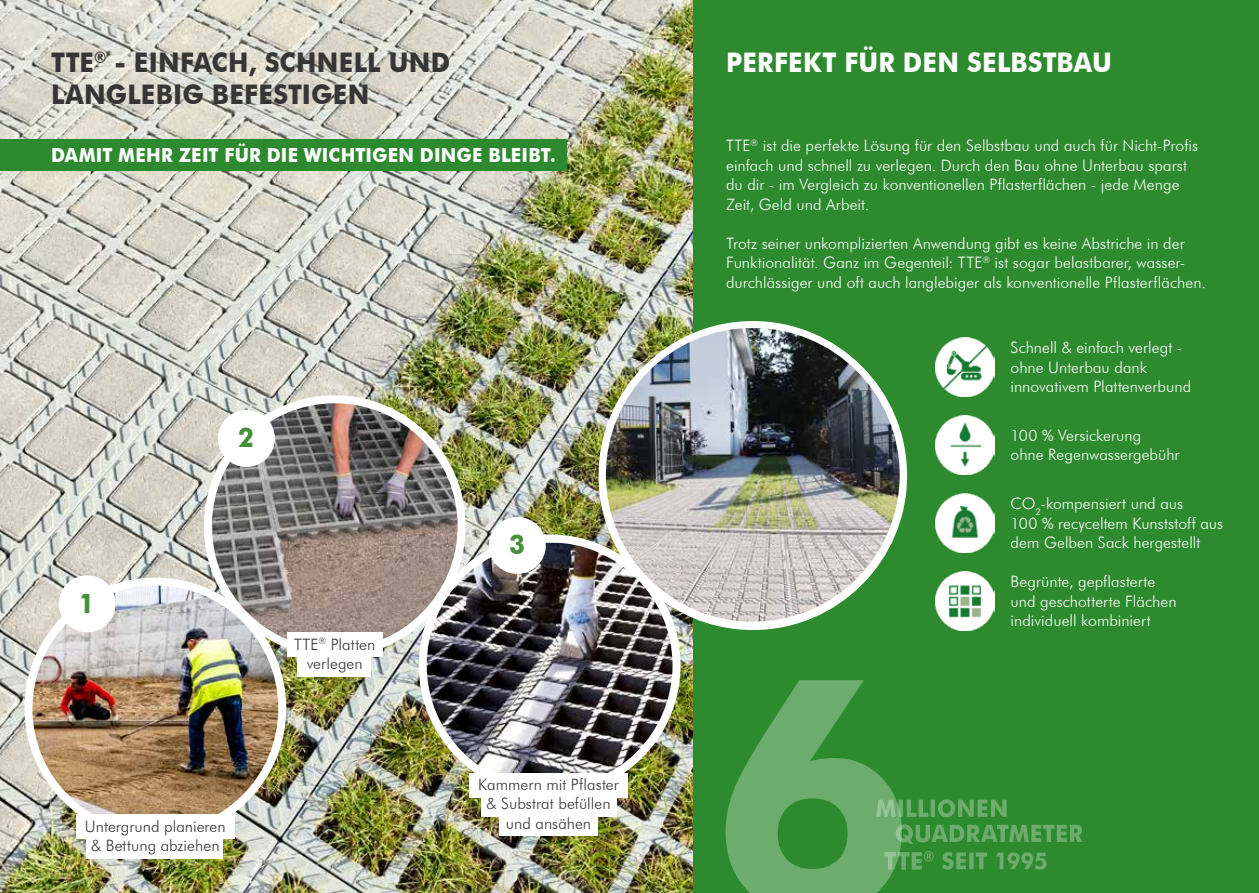
<style>
.page{position:relative;width:1259px;height:893px;background:#fff}
.page>*{position:absolute;margin:0;border:0;box-sizing:border-box;transform-origin:0 0}
.t1{font:700 27px/32.4px "Futura BT";letter-spacing:.01em;color:#373636;scale:.94 1}
.t2{font:700 27px "Futura BT";letter-spacing:.015em;color:#fff;scale:.94 1}
.t3{font:700 27px "Futura BT";color:#45913a;scale:.94 1}
.t4{font:700 19.5px "Futura BT";letter-spacing:.01em;color:#fff;scale:.94 1}
.t5{font:300 15.75px/19.5px "Futura BT";color:#fff}
.t6{font:300 15.75px/19.5px "Futura BT";letter-spacing:.005em;color:#373636;text-align:center}
</style>
<div class="page">
<img style="left:0;top:0;width:693px;height:893px">
<div style="left:0;top:139px;width:566px;height:31px;background:#2e8a2e"></div>
<div style="left:693px;top:0;width:566px;height:893px;background:#2e8a2e"></div>
<div style="left:24px;top:578px;width:262px;height:261px;background:#fff;border-radius:50%"></div>
<div style="left:204px;top:395px;width:261px;height:262px;background:#fff;border-radius:50%"></div>
<div style="left:419px;top:534px;width:261px;height:262px;background:#fff;border-radius:50%"></div>
<div style="left:598px;top:321px;width:309px;height:309px;background:#fff;border-radius:50%"></div>
<img style="left:32px;top:586px;width:246px;height:245px;border-radius:123px">
<img style="left:427px;top:542px;width:245px;height:246px;border-radius:123px">
<img style="left:212px;top:403px;width:245px;height:246px;border-radius:123px">
<img style="left:606px;top:328px;width:293px;height:294px;border-radius:147px">
<img style="left:935px;top:415px;width:59px;height:59px">
<img style="left:935px;top:337px;width:59px;height:59px">
<div style="left:59px;top:575px;width:57px;height:57px;background:#fff;border-radius:50%"></div>
<div style="left:218px;top:410px;width:57px;height:57px;background:#fff;border-radius:50%"></div>
<div style="left:489px;top:517px;width:57px;height:57px;background:#fff;border-radius:50%"></div>
<img style="left:935px;top:493px;width:59px;height:59px">
<img style="left:935px;top:571px;width:59px;height:59px">
<div style="left:76px;top:814px;width:159px;height:25px;background:#fff"></div>
<div style="left:287px;top:632px;width:95px;height:25px;background:#fff"></div>
<div style="left:298px;top:652px;width:73px;height:25px;background:#fff"></div>
<div style="left:469px;top:773px;width:159px;height:24px;background:#fff"></div>
<div style="left:481px;top:792px;width:135px;height:25px;background:#fff"></div>
<div style="left:499px;top:817px;width:98px;height:19px;background:#fff"></div>
<div style="left:87px;top:834px;width:136px;height:25px;background:#fff"></div>
<svg style="left:725px;top:680px;width:357px;height:213px"></svg>
<h1 class="t1" style="left:51px;top:46px;width:426px">TTE<sup>®</sup> - EINFACH, SCHNELL UND<br>LANGLEBIG BEFESTIGEN</h1>
<h1 class="t2" style="left:726px;top:46px;width:412px">PERFEKT FÜR DEN SELBSTBAU</h1>
<p class="t4" style="left:51px;top:143px;width:538px">DAMIT MEHR ZEIT FÜR DIE WICHTIGEN DINGE BLEIBT.</p>
<p class="t5" style="left:726px;top:136px;width:473px">TTE<sup>®</sup> ist die perfekte Lösung für den Selbstbau und auch für Nicht-Profis einfach und schnell zu verlegen. Durch den Bau ohne Unterbau sparst du dir - im Vergleich zu konventionellen Pflasterflächen - jede Menge Zeit, Geld und Arbeit.</p>
<p class="t5" style="left:726px;top:233px;width:481px">Trotz seiner unkomplizierten Anwendung gibt es keine Abstriche in der<br>Funktionalität. Ganz im Gegenteil: TTE<sup>®</sup> ist sogar belastbarer, wasser&shy;durchlässiger und oft auch langlebiger als konventionelle Pflasterflächen.</p>
<h1 class="t3" style="left:79px;top:587px;width:18px">1</h1>
<h1 class="t3" style="left:238px;top:421px;width:18px">2</h1>
<p class="t6" style="left:294px;top:634px;width:83px">TTE<sup>®</sup> Platten verlegen</p>
<p class="t6" style="left:85px;top:816px;width:142px">Untergrund planieren &amp; Bettung abziehen</p>
<h1 class="t3" style="left:509px;top:528px;width:18px">3</h1>
<p class="t6" style="left:478px;top:774px;width:142px">Kammern mit Pflaster &amp; Substrat befüllen und ansähen</p>
<p class="t5" style="left:1010px;top:338px;width:182px">Schnell &amp; einfach verlegt - ohne Unterbau dank innovativem Plattenverbund</p>
<p class="t5" style="left:1010px;top:425px;width:170px">100 % Versickerung<br>ohne Regenwassergebühr</p>
<p class="t5" style="left:1010px;top:494px;width:214px">CO<sub>2</sub>-kompensiert und aus<br>100 % recyceltem Kunststoff aus dem Gelben Sack hergestellt</p>
<p class="t5" style="left:1010px;top:572px;width:168px">Begrünte, gepflasterte und geschotterte Flächen individuell kombiniert</p>
</div>
